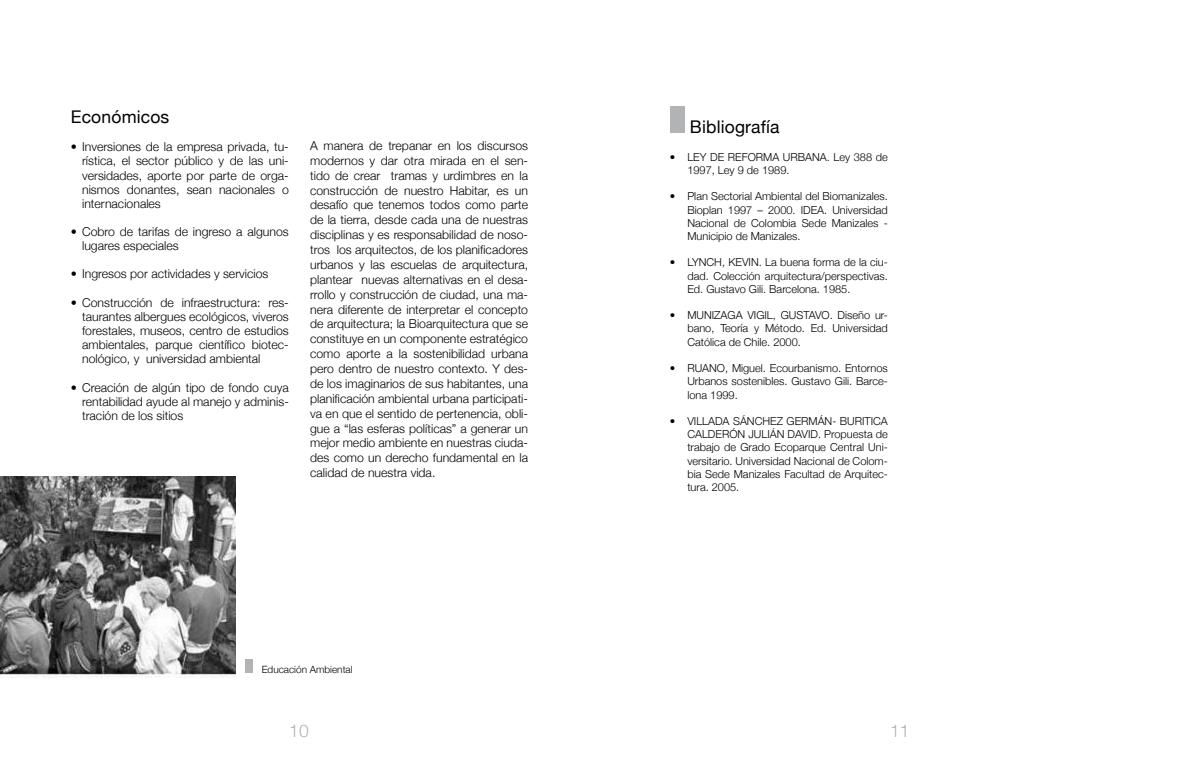
<style>
.page{position:relative;width:1198px;height:780px;background:#fff}
.page>*{position:absolute;margin:0;border:0;box-sizing:border-box;transform-origin:0 0}
.t1{font:17.5px "Helvetica Neue";letter-spacing:.01em;color:#000}
.t2{font:300 17.5px "Helvetica Neue";color:#b1b3b4}
.t3{font:300 12.25px/14.9px "Helvetica Neue";color:#000;text-align:justify}
.t4{font:300 11px/13.2px "Helvetica Neue";color:#000;text-align:justify}
.t5{font:300 10px "Helvetica Neue";color:#000}
</style>
<div class="page">
<div style="left:670px;top:106px;width:14px;height:27px;background:#b1b3b4"></div>
<img style="left:0;top:476px;width:236px;height:201px">
<div style="left:245px;top:659px;width:7px;height:13px;background:#b1b3b4"></div>
<h1 class="t1" style="left:71px;top:106px;width:100px">Económicos</h1>
<p class="t3" style="left:82px;top:140px;width:208px;line-height:14.1px;text-indent:-11px">• Inversiones de la empresa privada, tu&shy;rística, el sector público y de las uni&shy;versidades, aporte por parte de orga&shy;nismos donantes, sean nacionales o internacionales</p>
<p class="t3" style="left:82px;top:224px;width:208px;line-height:14.1px;text-indent:-11px">• Cobro de tarifas de ingreso a algunos lugares especiales</p>
<p class="t3" style="left:71px;top:266px;width:199px">• Ingresos por actividades y servicios</p>
<p class="t3" style="left:82px;top:295px;width:208px;line-height:14.1px;text-indent:-11px">• Construcción de infraestructura: res&shy;taurantes albergues ecológicos, viveros forestales, museos, centro de estudios ambientales, parque científico biotec&shy;nológico, y universidad ambiental</p>
<p class="t3" style="left:82px;top:380px;width:208px;line-height:14.4px;text-indent:-11px">• Creación de algún tipo de fondo cuya rentabilidad ayude al manejo y adminis&shy;tración de los sitios</p>
<p class="t3" style="left:310px;top:138px;width:219px">A manera de trepanar en los discursos modernos y dar otra mirada en el sen&shy;tido de crear tramas y urdimbres en la construcción de nuestro Habitar, es un desafío que tenemos todos como parte de la tierra, desde cada una de nuestras disciplinas y es responsabilidad de noso&shy;tros los arquitectos, de los planificadores urbanos y las escuelas de arquitectura, plantear nuevas alternativas en el desa&shy;rrollo y construcción de ciudad, una ma&shy;nera diferente de interpretar el concepto de arquitectura; la Bioarquitectura que se constituye en un componente estratégico como aporte a la sostenibilidad urbana pero dentro de nuestro contexto. Y des&shy;de los imaginarios de sus habitantes, una planificación ambiental urbana participati&shy;va en que el sentido de pertenencia, obli&shy;gue a “las esferas políticas” a generar un mejor medio ambiente en nuestras ciuda&shy;des como un derecho fundamental en la calidad de nuestra vida.</p>
<p class="t5" style="left:262px;top:662px;width:92px">Educación Ambiental</p>
<h1 class="t1" style="left:690px;top:116px;width:91px">Bibliografía</h1>
<p class="t4" style="left:687px;top:150px;width:202px;text-indent:-18px">• LEY DE REFORMA URBANA. Ley 388 de<br>1997, Ley 9 de 1989.</p>
<p class="t4" style="left:687px;top:190px;width:202px;text-indent:-18px">• Plan Sectorial Ambiental del Biomanizales.<br>Bioplan 1997 – 2000. IDEA. Universidad Nacional de Colombia Sede Manizales - Municipio de Manizales.</p>
<p class="t4" style="left:687px;top:256px;width:202px;text-indent:-18px">• LYNCH, KEVIN. La buena forma de la ciu&shy;dad. Colección arquitectura/perspectivas.<br>Ed. Gustavo Gili. Barcelona. 1985.</p>
<p class="t4" style="left:687px;top:308px;width:202px;text-indent:-18px">• MUNIZAGA VIGIL, GUSTAVO. Diseño ur&shy;bano, Teoría y Método. Ed. Universidad Católica de Chile. 2000.</p>
<p class="t4" style="left:687px;top:361px;width:202px;text-indent:-18px">• RUANO, Miguel. Ecourbanismo. Entornos Urbanos sostenibles. Gustavo Gili. Barce&shy;lona 1999.</p>
<p class="t4" style="left:687px;top:414px;width:202px;text-indent:-18px">• VILLADA SÁNCHEZ GERMÁN- BURITICA CALDERÓN JULIÁN DAVID. Propuesta de trabajo de Grado Ecoparque Central Uni&shy;versitario. Universidad Nacional de Colom&shy;bia Sede Manizales Facultad de Arquitec&shy;tura. 2005.</p>
<h1 class="t2" style="left:289px;top:720px;width:21px">10</h1>
<h1 class="t2" style="left:890px;top:720px;width:21px">11</h1>
</div>
